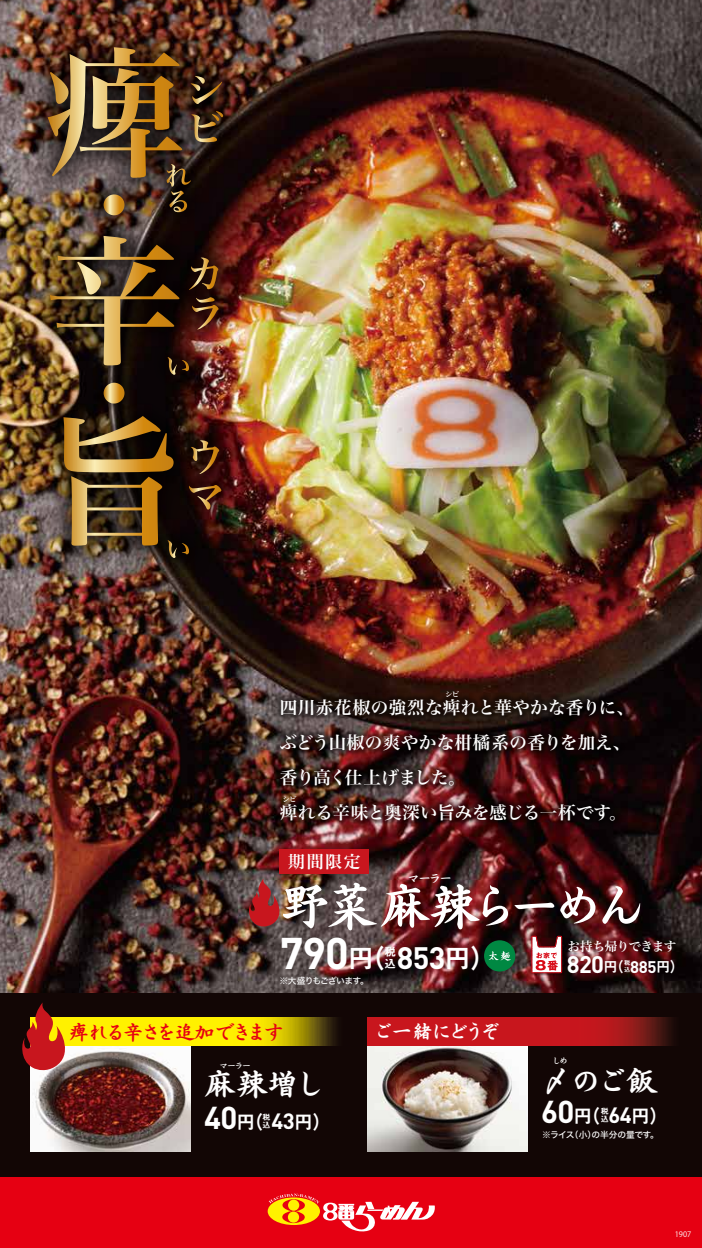
<style>
.page{position:relative;width:702px;height:1248px;background:#fff}
.page>*{position:absolute;margin:0;border:0;box-sizing:border-box;transform-origin:0 0}
.t1{font:50px "Motoya Sinkai Std W5";letter-spacing:-.145em;color:#fff}
.t2{font:31.25px "Motoya Sinkai Std W5";letter-spacing:-.08em;color:#fff}
.t3{font:26.25px "Midashi Go Pr 6 N MB31";color:#fff}
.t4{font:20px "Motoya Sinkai Std W5";letter-spacing:-.11em;color:#e60012}
.t5{font:20px "Motoya Sinkai Std W5";letter-spacing:-.12em;color:#fff}
.t6{font:18.75px "Midashi Go Pr 6 N MB31";color:#fff}
.t7{font:17.5px/35px "Hira Min Pro W6";letter-spacing:.015em;color:#fff}
.t8{font:16.88px "Hira Min Pro W6";color:#fff}
.t9{font:14.25px "Midashi Go Pr 6 N MB31";color:#fff}
.t10{font:12.5px "Hira Min Pro W6";letter-spacing:-.035em;color:#fff}
.t11{font:12.5px "Motoya Sinkai Std W5";color:#fff}
.t12{font:11.38px/11.4px "Midashi Go Pr 6 N MB31";color:#fff}
.t13{font:8.75px "Hiragino Sans W5";letter-spacing:-.03em;color:#fff}
.t14{font:8.75px "Hiragino Sans W5";letter-spacing:-.07em;color:#fff}
.t15{font:8.75px "Motoya Sinkai Std W5";letter-spacing:-.14em;color:#fff}
.t16{font:7.88px/7.9px "Midashi Go Pr 6 N MB31";color:#fff}
.t17{font:7.5px "Koz Go Pro";color:#fff}
.t18{font:7.5px "Hira Min Pro W6";color:#fff}
.t19{font:6.12px/6.1px "Midashi Go Pr 6 N MB31";color:#fff}
.s1{font-family:"DINOT";font-weight:700;font-size:43.75px}
.s2{font-family:"DINOT";font-weight:700;font-size:30.62px}
.s3{font-family:"DINOT";font-weight:700;font-size:31.25px}
.s4{font-family:"DINOT";font-weight:700;font-size:21.88px}
.s5{font-family:"DINOT";font-weight:700;font-size:23.75px}
.s6{font-family:"DINOT";font-weight:700;font-size:16.62px}
</style>
<div class="page">
<div style="left:0;top:992px;width:702px;height:184px;background:#120605"></div>
<div style="left:0;top:1176px;width:702px;height:71px;background:#e60012"></div>
<img style="left:0;top:0;width:702px;height:992px">
<svg style="left:268px;top:1193px;width:167px;height:38px"></svg>
<img style="left:0;top:0;width:274px;height:609px">
<svg style="left:104px;top:194px;width:20px;height:21px"></svg>
<svg style="left:104px;top:382px;width:20px;height:21px"></svg>
<img style="left:48px;top:47px;width:175px;height:165px">
<img style="left:50px;top:236px;width:168px;height:139px">
<img style="left:63px;top:416px;width:158px;height:142px">
<img style="left:31px;top:1045px;width:159px;height:106px">
<img style="left:368px;top:1045px;width:159px;height:106px">
<div style="left:280px;top:849px;width:89px;height:25px;background:#c8161e"></div>
<div style="left:484px;top:940px;width:31px;height:31px;background:#008842;border-radius:50%"></div>
<svg style="left:488px;top:951px;width:23px;height:9px"></svg>
<svg style="left:531px;top:935px;width:33px;height:40px"></svg>
<svg style="left:531px;top:935px;width:31px;height:38px"></svg>
<svg style="left:74px;top:1017px;width:263px;height:28px;background:#e2d301"></svg>
<svg style="left:368px;top:1017px;width:305px;height:28px;background:#b6161b"></svg>
<svg style="left:22px;top:1002px;width:52px;height:69px"></svg>
<svg style="left:247px;top:878px;width:38px;height:49px;background:#973b3a"></svg>
<img style="left:229px;top:647px;width:445px;height:226px">
<p class="t18" style="left:445px;top:687px;width:16px">シビ</p>
<p class="t7" style="left:279px;top:688px;width:356px">四川赤花椒の強烈な痺れと華やかな香りに、ぶどう山椒の爽やかな柑橘系の香りを加え、香り高く仕上げました。<br>痺れる辛味と奥深い旨みを感じる一杯です。</p>
<p class="t18" style="left:282px;top:792px;width:16px">シビ</p>
<p class="t8" style="left:288px;top:846px;width:74px">期間限定</p>
<h1 class="t1" style="left:280px;top:873px;width:367px">野菜麻辣らーめん</h1>
<p class="t11" style="left:407px;top:870px;width:46px">マーラー</p>
<h3 class="t3" style="left:280px;top:937px;width:218px"><span class="s1">790</span>円（ <span class="s2">853</span>円）</h3>
<p class="t12" style="left:384px;top:945px;width:13px">税込</p>
<p class="t14" style="left:279px;top:972px;width:91px">※大盛りもございます。</p>
<p class="t4" style="left:69px;top:1018px;width:217px">痺れる辛さを追加できます</p>
<p class="t5" style="left:374px;top:1018px;width:128px">ご一緒にどうぞ</p>
<p class="t15" style="left:219px;top:1059px;width:33px">マーラー</p>
<h2 class="t2" style="left:204px;top:1063px;width:122px">麻辣増し</h2>
<p class="t6" style="left:204px;top:1106px;width:129px"><span class="s3">40</span>円（ <span class="s4">43</span>円）</p>
<p class="t16" style="left:262px;top:1113px;width:9px">税込</p>
<p class="t10" style="left:567px;top:934px;width:110px">お持ち帰りできます</p>
<p class="t9" style="left:566px;top:955px;width:119px"><span class="s5">820</span>円（ <span class="s6">885</span>円）</p>
<p class="t19" style="left:624px;top:959px;width:7px">税込</p>
<p class="t15" style="left:551px;top:1054px;width:18px">しめ</p>
<h2 class="t2" style="left:541px;top:1059px;width:117px">〆のご飯</h2>
<p class="t16" style="left:601px;top:1106px;width:9px">税込</p>
<p class="t6" style="left:541px;top:1100px;width:129px"><span class="s3">60</span>円（ <span class="s4">64</span>円）</p>
<p class="t13" style="left:542px;top:1126px;width:118px">※ライス（小）の半分の量です。</p>
<p class="t17" style="left:674px;top:1229px;width:18px">1907</p>
</div>
